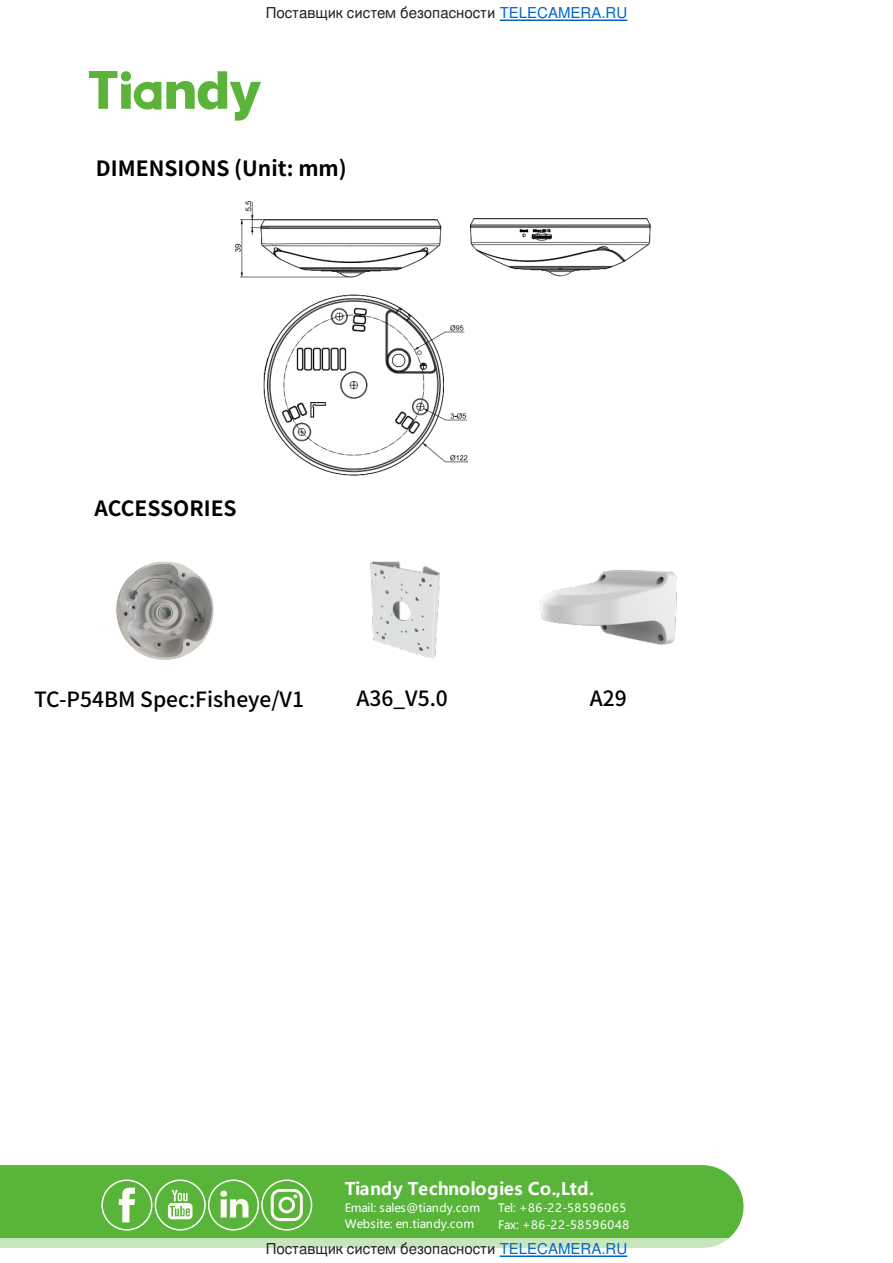
<style>
.page{position:relative;width:893px;height:1263px;background:#fff}
.page>*{position:absolute;margin:0;border:0;box-sizing:border-box;transform-origin:0 0}
.t1{font:500 21px "Source Han Sans CN";color:#000}
.t2{font:700 21px "Source Han Sans CN";color:#000}
.t3{font:700 17.25px "Microsoft Ya Hei";letter-spacing:.005em;color:#fff}
.t4{font:15px "Nimbus Sans";color:#222}
.t5{font:11.55px/15.8px "Microsoft Ya Hei";letter-spacing:.015em;color:#fff}
.t6{font:11.55px/16px "Microsoft Ya Hei";letter-spacing:.065em;color:#fff}
.s1{color:#06c}
</style>
<div class="page">
<svg style="left:89px;top:71px;width:172px;height:50px"></svg>
<div style="left:0;top:1165px;width:743px;height:74px;background:#58b539"></div>
<div style="left:101px;top:1179px;width:51px;height:51px;border:2px solid #fff;border-radius:50%"></div>
<svg style="left:119px;top:1188px;width:16px;height:34px"></svg>
<div style="left:155px;top:1179px;width:51px;height:51px;border:2px solid #fff;border-radius:50%"></div>
<svg style="left:168px;top:1190px;width:24px;height:29px"></svg>
<div style="left:208px;top:1179px;width:51px;height:51px;border:2px solid #fff;border-radius:50%"></div>
<svg style="left:220px;top:1190px;width:28px;height:27px"></svg>
<div style="left:261px;top:1179px;width:51px;height:51px;border:2px solid #fff;border-radius:50%"></div>
<svg style="left:271px;top:1189px;width:32px;height:32px"></svg>
<img style="left:370px;top:561px;width:70px;height:98px">
<img style="left:540px;top:570px;width:137px;height:75px">
<img style="left:235px;top:201px;width:416px;height:275px">
<img style="left:116px;top:561px;width:98px;height:99px">
<hr style="left:500px;top:20px;width:127px;height:1px;background:#06c">
<div style="left:0;top:1239px;width:893px;height:24px;background:#fff;opacity:.67"></div>
<hr style="left:500px;top:1255px;width:127px;height:2px;background:#06c">
<p class="t4" style="left:266px;top:2px;width:363px">Поставщик систем безопасности <span class="s1">TELECAMERA.RU</span></p>
<h1 class="t2" style="left:96px;top:156px;width:252px">DIMENSIONS (Unit: mm)</h1>
<h1 class="t2" style="left:95px;top:497px;width:144px">ACCESSORIES</h1>
<h1 class="t1" style="left:34px;top:687px;width:271px">TC-P54BM Spec:Fisheye/V1</h1>
<h1 class="t1" style="left:356px;top:686px;width:93px">A36_V5.0</h1>
<h1 class="t1" style="left:590px;top:686px;width:39px">A29</h1>
<p class="t3" style="left:345px;top:1176px;width:251px">Tiandy Technologies Co.,Ltd.</p>
<p class="t5" style="left:345px;top:1200px;width:137px">Email: sales@tiandy.com<br>Website: en.tiandy.com</p>
<p class="t6" style="left:498px;top:1200px;width:133px">Tel: +86-22-58596065<br>Fax: +86-22-58596048</p>
<p class="t4" style="left:266px;top:1238px;width:363px">Поставщик систем безопасности <span class="s1">TELECAMERA.RU</span></p>
</div>
